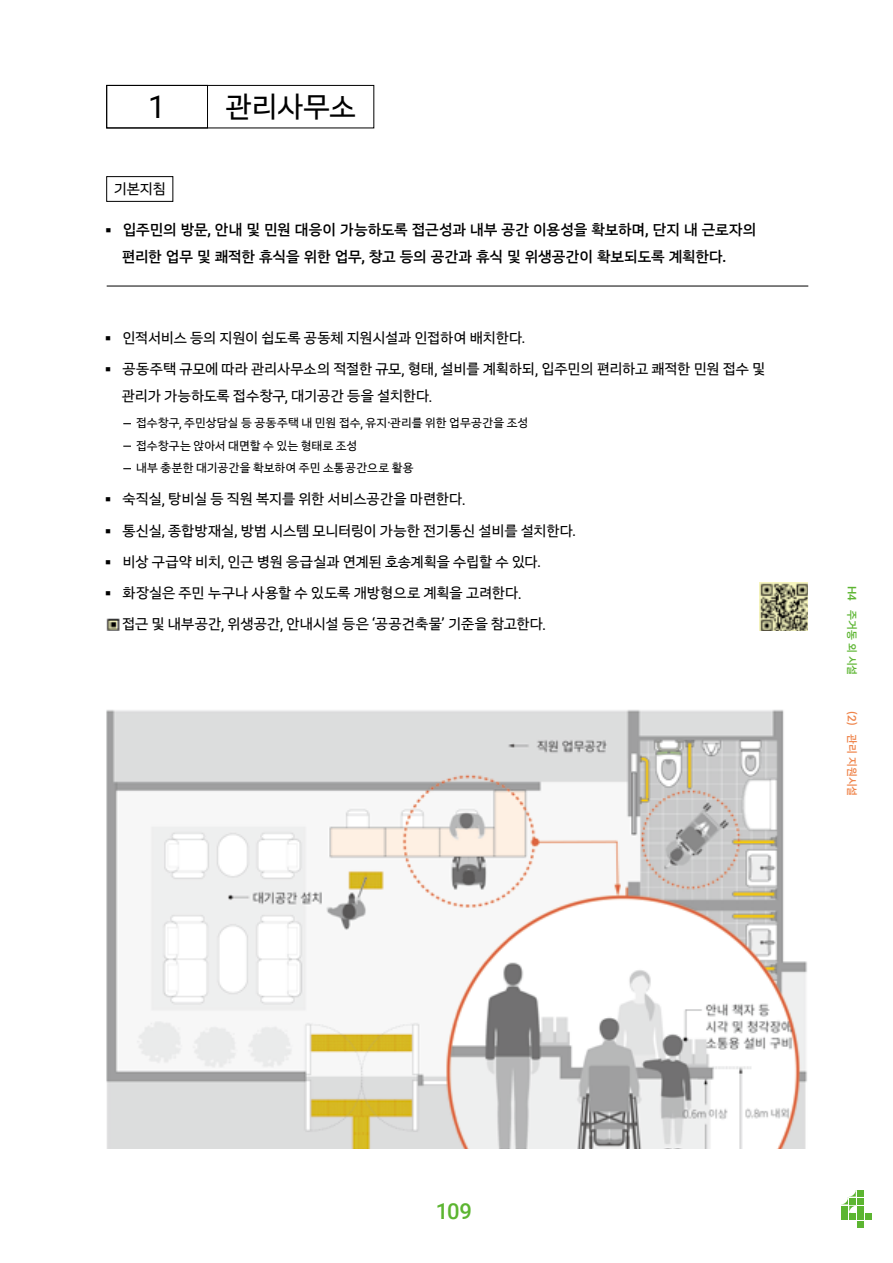
<style>
.page{position:relative;width:893px;height:1263px;background:#fff}
.page>*{position:absolute;margin:0;border:0;box-sizing:border-box;transform-origin:0 0}
.t1{font:33px "Geneva";color:#000}
.t2{font:31.35px "Roboto";color:#000}
.t3{font:27.45px "Sandoll November Beta 05 Rg";letter-spacing:-.015em;color:#000}
.t4{font:500 22.05px "Roboto";color:#5cb531}
.t5{font:14.25px/27px "Sandoll November Beta 06 Md";letter-spacing:-.01em;color:#000}
.t6{font:13.65px/27px "Sandoll November Beta 05 Rg";letter-spacing:-.005em;color:#000}
.t7{font:13.65px "Sandoll November Beta 05 Rg";letter-spacing:.015em;color:#000}
.t8{font:11.25px/22.5px "Sandoll November Beta 05 Rg";letter-spacing:.01em;color:#000}
.t9{font:10.35px "Sandoll November Beta 06 Md";letter-spacing:-.01em;color:#ef844a}
.t10{font:10.35px "Sandoll November Beta 06 Md";color:#5cb531}
.s1{font-family:"Roboto";font-weight:500;font-size:16.2px}
.s2{font-family:"Roboto";font-size:15.6px}
.s3{font-family:"Roboto";font-size:12.9px}
.s4{font-size:13.5px}
.s5{font-family:"Roboto";font-weight:500;font-size:11.7px}
</style>
<div class="page">
<img style="left:760px;top:583px;width:48px;height:48px">
<svg style="left:106px;top:618px;width:13px;height:13px"></svg>
<hr style="left:0;top:0;width:1px;height:1263px;background:#efed80">
<div style="left:106px;top:85px;width:268px;height:43px;border:1px solid #000"></div>
<div style="left:106px;top:176px;width:67px;height:26px;border:1px solid #000"></div>
<hr style="left:107px;top:286px;width:701px;height:1px;background:#000">
<img style="left:106px;top:710px;width:701px;height:438px">
<div style="left:857px;top:1198px;width:7px;height:6px;background:#5cb531"></div>
<div style="left:857px;top:1190px;width:7px;height:6px;background:#5cb531"></div>
<div style="left:841px;top:1213px;width:7px;height:7px;background:#5cb531"></div>
<div style="left:849px;top:1213px;width:7px;height:7px;background:#5cb531"></div>
<div style="left:857px;top:1221px;width:7px;height:7px;background:#5cb531"></div>
<div style="left:857px;top:1213px;width:7px;height:7px;background:#5cb531"></div>
<div style="left:865px;top:1213px;width:6px;height:7px;background:#5cb531"></div>
<div style="left:857px;top:1206px;width:7px;height:6px;background:#5cb531"></div>
<svg style="left:841px;top:1190px;width:15px;height:22px"></svg>
<h2 class="t2" style="left:148px;top:85px;width:19px">1</h2>
<h3 class="t3" style="left:226px;top:85px;width:132px">관리사무소</h3>
<p class="t6" style="left:114px;top:175px;width:54px">기본지침</p>
<h1 class="t1" style="left:98px;top:208px;width:24px">·</h1>
<p class="t5" style="left:122px;top:216px;width:636px">입주민의 방문<span class="s1">,</span> 안내 및 민원 대응이 가능하도록 접근성과 내부 공간 이용성을 확보하며<span class="s1">,</span> 단지 내 근로자의 편리한 업무 및 쾌적한 휴식을 위한 업무<span class="s1">,</span> 창고 등의 공간과 휴식 및 위생공간이 확보되도록 계획한다<span class="s1">.</span></p>
<h1 class="t1" style="left:97px;top:316px;width:24px">·</h1>
<p class="t6" style="left:122px;top:324px;width:405px">인적서비스 등의 지원이 쉽도록 공동체 지원시설과 인접하여 배치한다<span class="s2">.</span></p>
<h1 class="t1" style="left:97px;top:347px;width:24px">·</h1>
<p class="t6" style="left:122px;top:355px;width:645px">공동주택 규모에 따라 관리사무소의 적절한 규모<span class="s2">,</span> 형태<span class="s2">,</span> 설비를 계획하되<span class="s2">,</span> 입주민의 편리하고 쾌적한 민원 접수 및 관리가 가능하도록 접수창구<span class="s2">,</span> 대기공간 등을 설치한다<span class="s2">.</span></p>
<p class="t8" style="left:136px;top:411px;width:394px">접수창구<span class="s3">,</span> 주민상담실 등 공동주택 내 민원 접수<span class="s3">,</span> 유지<span class="s4">·</span>관리를 위한 업무공간을 조성 접수창구는 앉아서 대면할 수 있는 형태로 조성<br>내부 충분한 대기공간을 확보하여 주민 소통공간으로 활용</p>
<h1 class="t1" style="left:97px;top:478px;width:24px">·</h1>
<p class="t6" style="left:122px;top:485px;width:345px">숙직실<span class="s2">,</span> 탕비실 등 직원 복지를 위한 서비스공간을 마련한다<span class="s2">.</span></p>
<h1 class="t1" style="left:97px;top:509px;width:24px">·</h1>
<p class="t6" style="left:122px;top:517px;width:455px">통신실<span class="s2">,</span> 종합방재실<span class="s2">,</span> 방범 시스템 모니터링이 가능한 전기통신 설비를 설치한다<span class="s2">.</span></p>
<h1 class="t1" style="left:97px;top:540px;width:24px">·</h1>
<p class="t6" style="left:122px;top:548px;width:420px">비상 구급약 비치<span class="s2">,</span> 인근 병원 응급실과 연계된 호송계획을 수립할 수 있다<span class="s2">.</span></p>
<h1 class="t1" style="left:97px;top:571px;width:24px">·</h1>
<p class="t6" style="left:122px;top:579px;width:401px">화장실은 주민 누구나 사용할 수 있도록 개방형으로 계획을 고려한다<span class="s2">.</span></p>
<p class="t7" style="left:122px;top:613px;width:426px">접근 및 내부공간<span class="s2">,</span> 위생공간<span class="s2">,</span> 안내시설 등은 <span class="s2">‘</span>공공건축물<span class="s2">’</span> 기준을 참고한다<span class="s2">.</span></p>
<p class="t10" style="left:860px;top:586px;width:91px;rotate:90deg"><span class="s5">H4</span> 주거동 외 시설</p>
<p class="t9" style="left:860px;top:711px;width:87px;rotate:90deg">(<span class="s5">2</span>) 관리 지원시설</p>
<h3 class="t4" style="left:436px;top:1196px;width:38px">109</h3>
</div>
